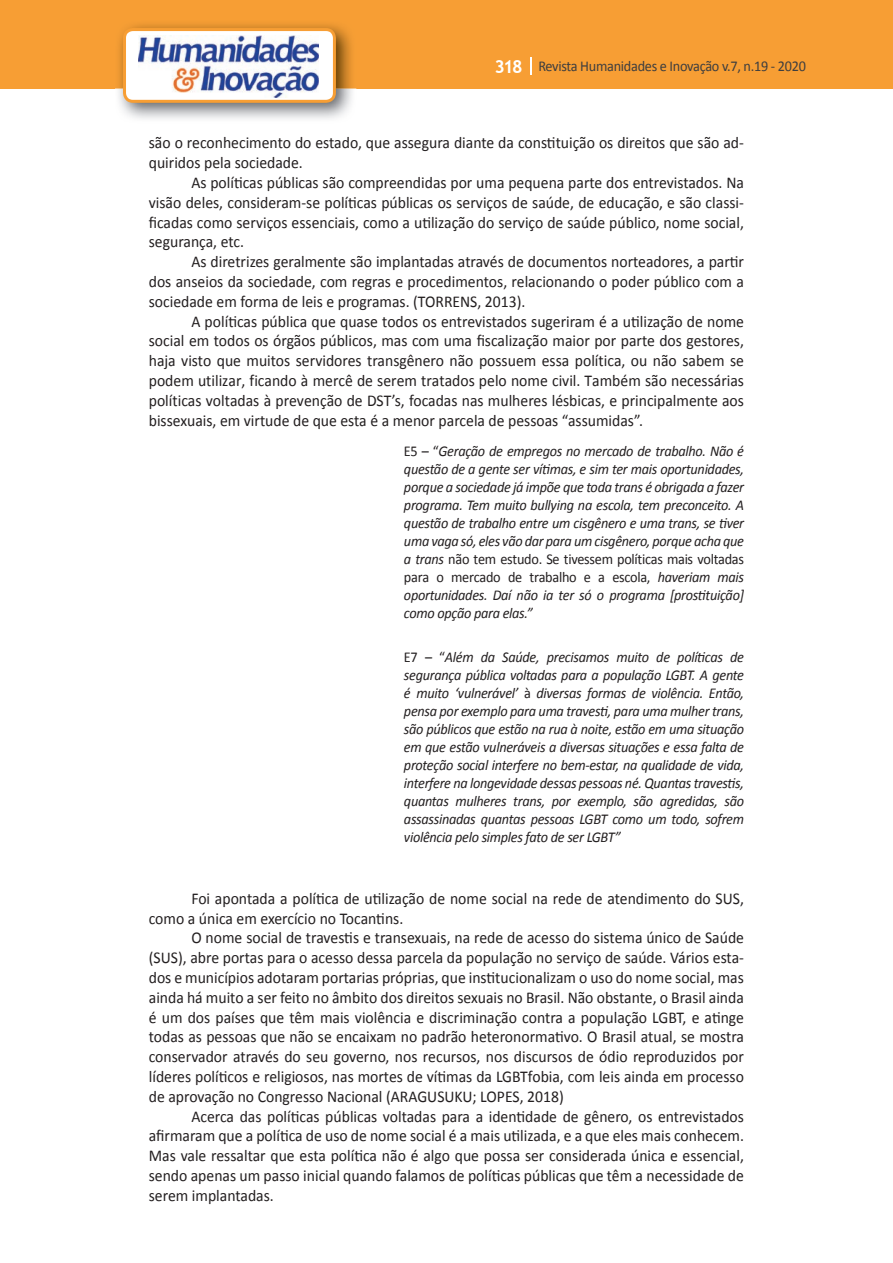
<style>
.page{position:relative;width:893px;height:1263px;background:#fff}
.page>*{position:absolute;margin:0;border:0;box-sizing:border-box;transform-origin:0 0}
.t1{font:16.5px/19.8px "Calibri";color:#231f20;text-align:justify;scale:.95 1}
.t2{font:italic 15px/18px "Calibri";letter-spacing:-.02em;color:#231f20;text-align:justify;scale:.95 1}
.t3{font:15px "Calibri";letter-spacing:-.02em;color:#3e3e3f;scale:.95 1}
.s1{font-family:"Trebuchet MS";font-weight:700;font-size:18px;color:#fff}
.s2{font-style:normal}
</style>
<div class="page">
<div style="left:0;top:0;width:893px;height:88px;background:#f79e34"></div>
<svg style="left:530px;top:57px;width:2px;height:18px"></svg>
<img style="left:115px;top:24px;width:241px;height:95px">
<svg style="left:123px;top:28px;width:213px;height:75px"></svg>
<p class="t3" style="left:495px;top:57px;width:329px"><span class="s1">318</span> Revista Humanidades e Inovação v.7, n.19 - 2020</p>
<p class="t1" style="left:149px;top:133px;width:628px">são o reconhecimento do estado, que assegura diante da constituição os direitos que são ad&shy;quiridos pela sociedade.</p>
<p class="t1" style="left:149px;top:173px;width:628px;text-indent:43px">As políticas públicas são compreendidas por uma pequena parte dos entrevistados. Na visão deles, consideram-se políticas públicas os serviços de saúde, de educação, e são classi&shy;ficadas como serviços essenciais, como a utilização do serviço de saúde público, nome social, segurança, etc.</p>
<p class="t1" style="left:149px;top:252px;width:628px;text-indent:43px">As diretrizes geralmente são implantadas através de documentos norteadores, a partir dos anseios da sociedade, com regras e procedimentos, relacionando o poder público com a sociedade em forma de leis e programas. (TORRENS, 2013).</p>
<p class="t1" style="left:149px;top:311px;width:628px;text-indent:43px">A políticas pública que quase todos os entrevistados sugeriram é a utilização de nome social em todos os órgãos públicos, mas com uma fiscalização maior por parte dos gestores, haja visto que muitos servidores transgênero não possuem essa política, ou não sabem se podem utilizar, ficando à mercê de serem tratados pelo nome civil. Também são necessárias políticas voltadas à prevenção de DST’s, focadas nas mulheres lésbicas, e principalmente aos bissexuais, em virtude de que esta é a menor parcela de pessoas “assumidas”.</p>
<p class="t2" style="left:404px;top:442px;width:360px"><span class="s2">E5 – “</span>Geração de empregos no mercado de trabalho. Não é questão de a gente ser vítimas, e sim ter mais oportunidades, porque a sociedade já impõe que toda trans é obrigada a fazer programa. Tem muito bullying na escola, tem preconceito. A questão de trabalho entre um cisgênero e uma trans, se tiver uma vaga só, eles vão dar para um cisgênero, porque acha que a trans <span class="s2">não tem estudo. Se tivessem políticas mais voltadas para o mercado de trabalho e a escola,</span> haveriam mais oportunidades. Daí não ia ter só o programa [prostituição] como opção para elas.”</p>
<p class="t2" style="left:404px;top:647px;width:360px"><span class="s2">E7 – “</span>Além da Saúde, precisamos muito de políticas de segurança pública voltadas para a população LGBT. A gente é muito ‘vulnerável’ <span class="s2">à</span> diversas formas de violência. Então, pensa por exemplo para uma travesti, para uma mulher trans, são públicos que estão na rua à noite, estão em uma situação em que estão vulneráveis a diversas situações e essa falta de proteção social interfere no bem-estar, na qualidade de vida, interfere na longevidade dessas pessoas né. Quantas travestis, quantas mulheres trans, por exemplo, são agredidas, são assassinadas quantas pessoas LGBT como um todo, sofrem violência pelo simples fato de ser LGBT”</p>
<p class="t1" style="left:149px;top:888px;width:628px;text-indent:43px">Foi apontada a política de utilização de nome social na rede de atendimento do SUS, como a única em exercício no Tocantins.</p>
<p class="t1" style="left:149px;top:928px;width:628px;text-indent:43px">O nome social de travestis e transexuais, na rede de acesso do sistema único de Saúde (SUS), abre portas para o acesso dessa parcela da população no serviço de saúde. Vários esta&shy;dos e municípios adotaram portarias próprias, que institucionalizam o uso do nome social, mas ainda há muito a ser feito no âmbito dos direitos sexuais no Brasil. Não obstante, o Brasil ainda é um dos países que têm mais violência e discriminação contra a população LGBT, e atinge todas as pessoas que não se encaixam no padrão heteronormativo. O Brasil atual, se mostra conservador através do seu governo, nos recursos, nos discursos de ódio reproduzidos por líderes políticos e religiosos, nas mortes de vítimas da LGBTfobia, com leis ainda em processo de aprovação no Congresso Nacional (ARAGUSUKU; LOPES, 2018)</p>
<p class="t1" style="left:149px;top:1106px;width:628px;text-indent:43px">Acerca das políticas públicas voltadas para a identidade de gênero, os entrevistados afirmaram que a política de uso de nome social é a mais utilizada, e a que eles mais conhecem.<br>Mas vale ressaltar que esta política não é algo que possa ser considerada única e essencial, sendo apenas um passo inicial quando falamos de políticas públicas que têm a necessidade de serem implantadas.</p>
</div>
